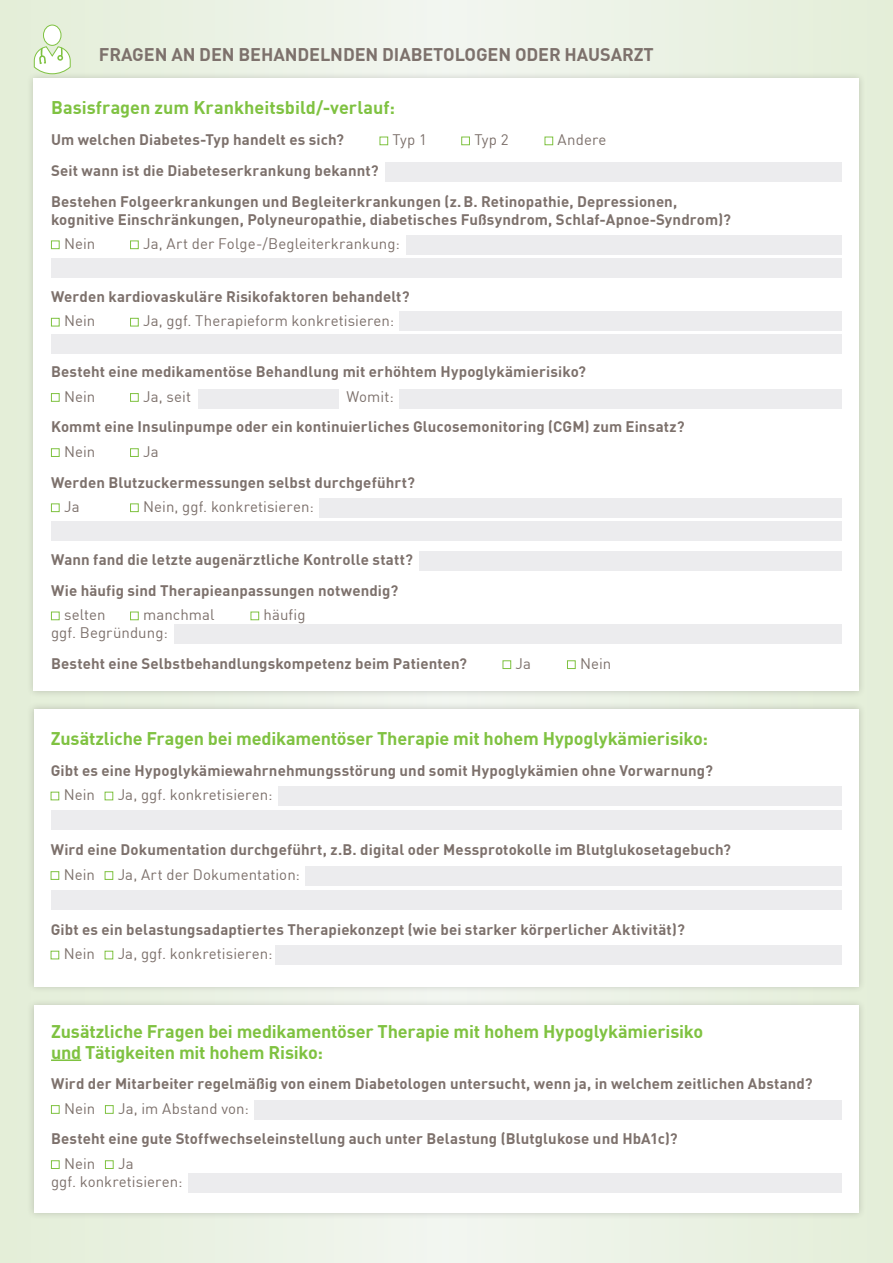
<style>
.page{position:relative;width:893px;height:1263px;background:#fff}
.page>*{position:absolute;margin:0;border:0;box-sizing:border-box;transform-origin:0 0}
.t1{font:700 18px/21px "DIN Pro";letter-spacing:-.01em;color:#7fc241}
.t2{font:700 18px "DIN Pro";letter-spacing:-.005em;color:#7d716c}
.Copy{font:700 15px/18px "DIN Pro";letter-spacing:.01em;color:#7d716c}
.Copy-2{font:15px/18px "DIN Pro";letter-spacing:.005em;color:#7d716c}
</style>
<div class="page">
<div style="left:0;top:0;width:893px;height:1263px;background:linear-gradient(to right,#ebf2e4,#ebf2e4)"></div>
<div style="left:27px;top:702px;width:839px;height:292px;background:#231f20;opacity:.2"></div>
<div style="left:34px;top:709px;width:825px;height:277px;background:#fff"></div>
<div style="left:26px;top:71px;width:840px;height:627px;background:#231f20;opacity:.2"></div>
<div style="left:34px;top:79px;width:825px;height:612px;background:#fff"></div>
<div style="left:27px;top:998px;width:839px;height:222px;background:#231f20;opacity:.2"></div>
<div style="left:34px;top:1005px;width:825px;height:208px;background:#fff"></div>
<div style="left:380px;top:137px;width:8px;height:8px;border:1px solid #7fc241"></div>
<div style="left:461px;top:137px;width:9px;height:8px;border:1px solid #7fc241"></div>
<div style="left:545px;top:137px;width:8px;height:8px;border:1px solid #7fc241"></div>
<div style="left:51px;top:241px;width:9px;height:8px;border:1px solid #7fc241"></div>
<div style="left:130px;top:241px;width:9px;height:8px;border:1px solid #7fc241"></div>
<div style="left:51px;top:318px;width:9px;height:8px;border:1px solid #7fc241"></div>
<div style="left:130px;top:318px;width:9px;height:8px;border:1px solid #7fc241"></div>
<div style="left:51px;top:393px;width:9px;height:9px;border:1px solid #7fc241"></div>
<div style="left:130px;top:393px;width:9px;height:9px;border:1px solid #7fc241"></div>
<div style="left:51px;top:448px;width:9px;height:9px;border:1px solid #7fc241"></div>
<div style="left:130px;top:448px;width:9px;height:9px;border:1px solid #7fc241"></div>
<div style="left:51px;top:503px;width:9px;height:9px;border:1px solid #7fc241"></div>
<div style="left:130px;top:503px;width:9px;height:9px;border:1px solid #7fc241"></div>
<div style="left:51px;top:612px;width:9px;height:8px;border:1px solid #7fc241"></div>
<div style="left:130px;top:612px;width:9px;height:8px;border:1px solid #7fc241"></div>
<div style="left:251px;top:612px;width:8px;height:8px;border:1px solid #7fc241"></div>
<div style="left:503px;top:660px;width:8px;height:9px;border:1px solid #7fc241"></div>
<div style="left:567px;top:660px;width:9px;height:9px;border:1px solid #7fc241"></div>
<div style="left:51px;top:792px;width:8px;height:8px;border:1px solid #7fc241"></div>
<div style="left:105px;top:792px;width:8px;height:8px;border:1px solid #7fc241"></div>
<div style="left:51px;top:871px;width:8px;height:9px;border:1px solid #7fc241"></div>
<div style="left:105px;top:871px;width:8px;height:9px;border:1px solid #7fc241"></div>
<div style="left:51px;top:951px;width:8px;height:8px;border:1px solid #7fc241"></div>
<div style="left:105px;top:951px;width:8px;height:8px;border:1px solid #7fc241"></div>
<hr style="left:51px;top:1059px;width:30px;height:2px;background:#7fc241">
<div style="left:51px;top:1105px;width:9px;height:9px;border:1px solid #7fc241"></div>
<div style="left:105px;top:1105px;width:9px;height:9px;border:1px solid #7fc241"></div>
<div style="left:51px;top:1160px;width:9px;height:9px;border:1px solid #7fc241"></div>
<div style="left:105px;top:1160px;width:9px;height:9px;border:1px solid #7fc241"></div>
<div style="left:385px;top:162px;width:457px;height:19px;background:#ececee"></div>
<div style="left:406px;top:235px;width:436px;height:19px;background:#ececee"></div>
<div style="left:399px;top:311px;width:443px;height:20px;background:#ececee"></div>
<div style="left:399px;top:389px;width:443px;height:19px;background:#ececee"></div>
<div style="left:319px;top:498px;width:523px;height:19px;background:#ececee"></div>
<div style="left:419px;top:551px;width:423px;height:19px;background:#ececee"></div>
<div style="left:278px;top:787px;width:564px;height:19px;background:#ececee"></div>
<div style="left:51px;top:810px;width:791px;height:19px;background:#ececee"></div>
<div style="left:51px;top:890px;width:791px;height:19px;background:#ececee"></div>
<div style="left:305px;top:867px;width:537px;height:19px;background:#ececee"></div>
<div style="left:276px;top:946px;width:566px;height:19px;background:#ececee"></div>
<div style="left:255px;top:1101px;width:587px;height:19px;background:#ececee"></div>
<div style="left:188px;top:1173px;width:654px;height:19px;background:#ececee"></div>
<div style="left:174px;top:624px;width:668px;height:19px;background:#ececee"></div>
<div style="left:198px;top:389px;width:141px;height:19px;background:#ececee"></div>
<div style="left:51px;top:258px;width:791px;height:19px;background:#ececee"></div>
<div style="left:51px;top:335px;width:791px;height:19px;background:#ececee"></div>
<div style="left:51px;top:522px;width:791px;height:19px;background:#ececee"></div>
<div style="left:43px;top:25px;width:18px;height:20px;background:#fff;border-radius:50%"></div>
<div style="left:43px;top:25px;width:18px;height:21px;border:1px solid #7fc241;border-radius:50%"></div>
<svg style="left:33px;top:46px;width:38px;height:29px"></svg>
<p class="t2" style="left:99px;top:40px;width:556px">FRAGEN AN DEN BEHANDELNDEN DIABETOLOGEN ODER HAUSARZT</p>
<p class="t1" style="left:51px;top:96px;width:345px">Basisfragen zum Krankheitsbild/-verlauf:</p>
<p class="Copy" style="left:51px;top:130px;width:294px">Um welchen Diabetes-Typ handelt es sich?</p>
<p class="Copy-2" style="left:393px;top:130px;width:36px">Typ 1</p>
<p class="Copy-2" style="left:474px;top:130px;width:36px">Typ 2</p>
<p class="Copy-2" style="left:558px;top:130px;width:50px">Andere</p>
<p class="Copy" style="left:51px;top:161px;width:329px">Seit wann ist die Diabeteserkrankung bekannt?</p>
<p class="Copy" style="left:51px;top:191px;width:681px">Bestehen Folgeerkrankungen und Begleiterkrankungen (z.B. Retinopathie, Depressionen, kognitive Einschränkungen, Polyneuropathie, diabetisches Fußsyndrom, Schlaf-Apnoe-Syndrom)?</p>
<p class="Copy-2" style="left:64px;top:234px;width:33px">Nein</p>
<p class="Copy-2" style="left:143px;top:234px;width:258px">Ja, Art der Folge-/Begleiterkrankung:</p>
<p class="Copy" style="left:51px;top:287px;width:360px">Werden kardiovaskuläre Risikofaktoren behandelt?</p>
<p class="Copy-2" style="left:64px;top:311px;width:33px">Nein</p>
<p class="Copy-2" style="left:143px;top:311px;width:253px">Ja, ggf. Therapieform konkretisieren:</p>
<p class="Copy" style="left:51px;top:362px;width:536px">Besteht eine medikamentöse Behandlung mit erhöhtem Hypoglykämierisiko?</p>
<p class="Copy-2" style="left:64px;top:386px;width:33px">Nein</p>
<p class="Copy-2" style="left:143px;top:386px;width:49px">Ja, seit</p>
<p class="Copy-2" style="left:347px;top:386px;width:49px">Womit:</p>
<p class="Copy" style="left:51px;top:417px;width:635px">Kommt eine Insulinpumpe oder ein kontinuierliches Glucosemonitoring (CGM) zum Einsatz?</p>
<p class="Copy-2" style="left:64px;top:441px;width:33px">Nein</p>
<p class="Copy-2" style="left:143px;top:441px;width:17px">Ja</p>
<p class="Copy" style="left:51px;top:472px;width:366px">Werden Blutzuckermessungen selbst durchgeführt?</p>
<p class="Copy-2" style="left:64px;top:497px;width:17px">Ja</p>
<p class="Copy-2" style="left:143px;top:497px;width:172px">Nein, ggf. konkretisieren:</p>
<p class="Copy" style="left:51px;top:550px;width:363px">Wann fand die letzte augenärztliche Kontrolle statt?</p>
<p class="Copy" style="left:51px;top:580px;width:349px">Wie häufig sind Therapieanpassungen notwendig?</p>
<p class="Copy-2" style="left:64px;top:605px;width:43px">selten</p>
<p class="Copy-2" style="left:143px;top:605px;width:73px">manchmal</p>
<p class="Copy-2" style="left:264px;top:605px;width:43px">häufig</p>
<p class="Copy-2" style="left:51px;top:623px;width:118px">ggf. Begründung:</p>
<p class="Copy" style="left:51px;top:653px;width:417px">Besteht eine Selbstbehandlungskompetenz beim Patienten?</p>
<p class="Copy-2" style="left:516px;top:653px;width:17px">Ja</p>
<p class="Copy-2" style="left:580px;top:653px;width:33px">Nein</p>
<p class="t1" style="left:51px;top:727px;width:659px">Zusätzliche Fragen bei medikamentöser Therapie mit hohem Hypoglykämierisiko:</p>
<p class="Copy" style="left:51px;top:760px;width:664px">Gibt es eine Hypoglykämiewahrnehmungsstörung und somit Hypoglykämien ohne Vorwarnung?</p>
<p class="Copy-2" style="left:64px;top:785px;width:33px">Nein</p>
<p class="Copy-2" style="left:118px;top:785px;width:156px">Ja, ggf. konkretisieren:</p>
<p class="Copy" style="left:51px;top:840px;width:682px">Wird eine Dokumentation durchgeführt, z.B. digital oder Messprotokolle im Blutglukosetagebuch?</p>
<p class="Copy-2" style="left:64px;top:864px;width:33px">Nein</p>
<p class="Copy-2" style="left:118px;top:864px;width:184px">Ja, Art der Dokumentation:</p>
<p class="Copy" style="left:51px;top:919px;width:636px">Gibt es ein belastungsadaptiertes Therapiekonzept (wie bei starker körperlicher Aktivität)?</p>
<p class="Copy-2" style="left:64px;top:944px;width:33px">Nein</p>
<p class="Copy-2" style="left:118px;top:944px;width:156px">Ja, ggf. konkretisieren:</p>
<p class="t1" style="left:51px;top:1019px;width:654px">Zusätzliche Fragen bei medikamentöser Therapie mit hohem Hypoglykämierisiko und Tätigkeiten mit hohem Risiko:</p>
<p class="Copy" style="left:51px;top:1074px;width:763px">Wird der Mitarbeiter regelmäßig von einem Diabetologen untersucht, wenn ja, in welchem zeitlichen Abstand?</p>
<p class="Copy-2" style="left:64px;top:1098px;width:33px">Nein</p>
<p class="Copy-2" style="left:118px;top:1098px;width:132px">Ja, im Abstand von:</p>
<p class="Copy" style="left:51px;top:1129px;width:628px">Besteht eine gute Stoffwechseleinstellung auch unter Belastung (Blutglukose und HbA1c)?</p>
<p class="Copy-2" style="left:64px;top:1153px;width:33px">Nein</p>
<p class="Copy-2" style="left:51px;top:1153px;width:133px;text-indent:67px">Ja<br>ggf. konkretisieren:</p>
</div>
